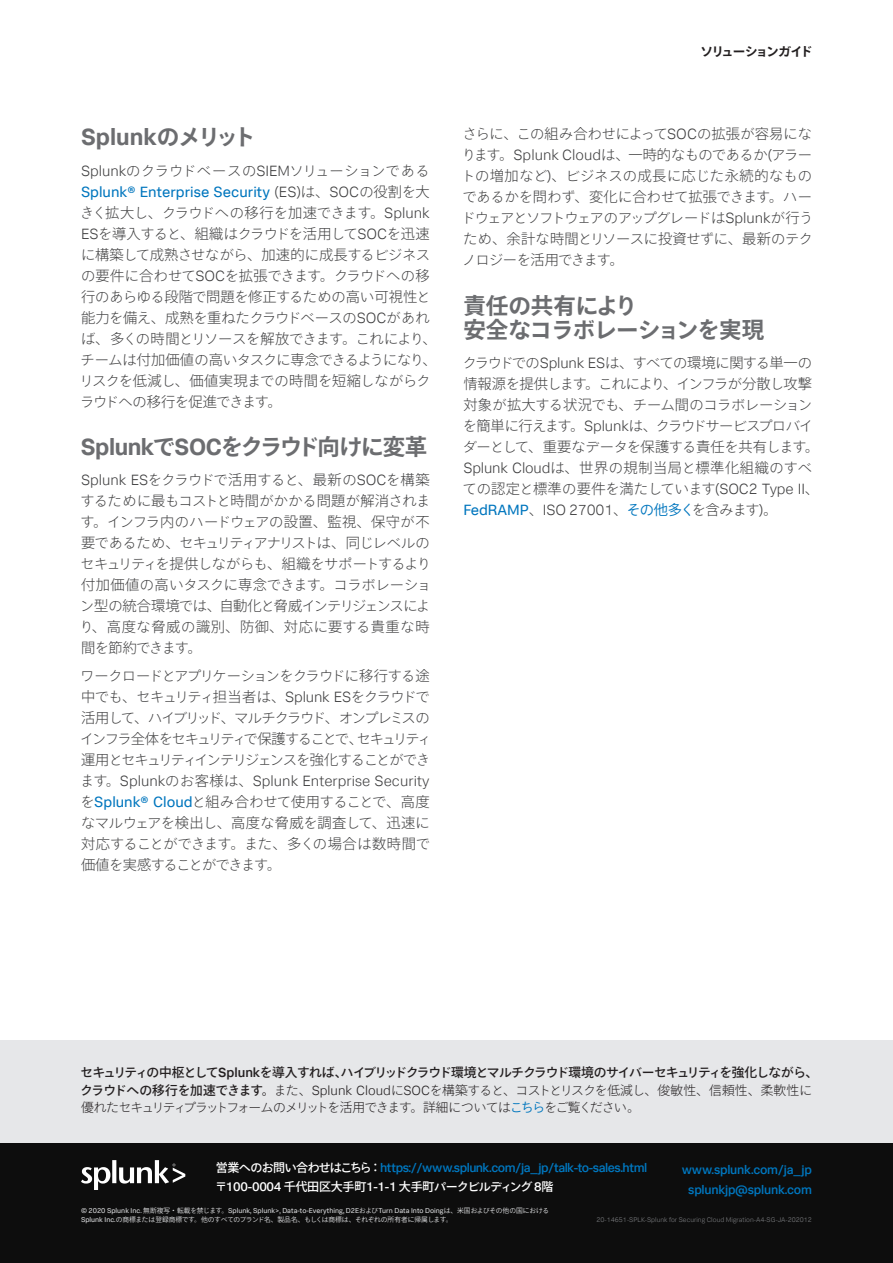
<style>
.page{position:relative;width:893px;height:1263px;background:#fff}
.page>*{position:absolute;margin:0;border:0;box-sizing:border-box;transform-origin:0 0}
.Subhead_-_70K{font:700 23.7px "Splunk Data Sans";color:#6c6d70}
.Subhead_-_70K-2{font:700 22.5px/24px "Ryo Gothic Plus N";letter-spacing:-.04em;color:#6c6d70}
.Subhead_-_70K-3{font:700 22.5px "Ryo Gothic Plus N";letter-spacing:-.09em;color:#6c6d70}
.Body{font:300 15px "Splunk Data Sans";color:#3e3e3f}
.Body-2{font:15px "Splunk Data Sans";color:#0076be}
.Body-3{font:300 14.25px/21px "Ryo Gothic Plus N";letter-spacing:-.03em;color:#3e3e3f;text-align:justify}
.Body-4{font:300 14.25px/21px "Ryo Gothic Plus N";letter-spacing:-.095em;color:#3e3e3f}
.Body-5{font:300 14.25px "Ryo Gothic Plus N";letter-spacing:.01em;color:#3e3e3f}
.t1{font:300 12.75px/17.2px "Ryo Gothic Plus N";letter-spacing:-.06em;color:#231f20}
.t2{font:500 12.6px/19.5px "Splunk Data Sans";letter-spacing:-.025em;color:#0076be;text-align:center}
.t3{font:700 12.6px "Ryo Gothic Plus N";letter-spacing:-.13em;color:#231f20}
.t4{font:500 12px "Ryo Gothic Plus N";letter-spacing:-.02em;color:#fff}
.t5{font:7.05px "Splunk Data Sans";color:#e1e2e4}
.t6{font:6.75px "Ryo Gothic Plus N";letter-spacing:-.035em;color:#e1e2e4}
.t7{font:300 6.75px "Splunk Data Sans";color:#808285}
.s1{font-family:"Ryo Gothic Plus N";font-size:22.5px}
.s2{font-family:"Splunk Data Sans";font-size:15px}
.s3{font-weight:300;color:#3e3e3f}
.s4{font-family:"Ryo Gothic Plus N";font-weight:300;font-size:14.25px;color:#3e3e3f}
.s5{font-family:"Splunk Data Sans";font-size:23.7px}
.s6{font-family:"Ryo Gothic Plus N";font-size:14.25px}
.s7{font-family:"Splunk Data Sans";font-weight:400;font-size:15px;color:#0076be}
.s8{font-weight:400;color:#0076be}
.s9{font-family:"Ryo Gothic Plus N";font-weight:400;font-size:14.25px;color:#0076be}
.s10{font-weight:500}
.s11{font-family:"Splunk Data Sans";font-weight:500;font-size:13.35px}
.s12{font-family:"Splunk Data Sans";font-size:13.35px}
.s13{font-family:"Ryo Gothic Plus N";font-size:12px;color:#fff}
.s14{font-family:"Splunk Data Sans";font-size:12.6px}
.s15{font-family:"Ryo Gothic Plus N";font-size:6.75px}
.s16{font-family:"Splunk Data Sans";font-size:7.05px}
</style>
<div class="page">
<div style="left:0;top:1141px;width:893px;height:122px;background:#0d0d0d"></div>
<div style="left:0;top:1040px;width:893px;height:102px;background:#e6e7e9"></div>
<svg style="left:81px;top:1160px;width:104px;height:29px"></svg>
<p class="Subhead_-_70K" style="left:81px;top:122px;width:176px">Splunk<span class="s1">のメリット</span></p>
<p class="Body-5" style="left:81px;top:162px;width:350px"><span class="s2">Splunk</span>のクラウドベースの<span class="s2">SIEM</span>ソリューションである</p>
<p class="Body-2" style="left:81px;top:182px;width:350px">Splunk® Enterprise Security <span class="s3">(ES)</span><span class="s4">は、</span><span class="s3">SOC</span><span class="s4">の役割を大</span></p>
<p class="Body-3" style="left:80px;top:202px;width:359px;text-align:left">きく拡大し、クラウドへの移行を加速できます。<span class="s2">Splunk<br>ES</span>を導入すると、組織はクラウドを活用して<span class="s2">SOC</span>を迅速に構築して成熟させながら、加速的に成長するビジネスの要件に合わせて<span class="s2">SOC</span>を拡張できます。クラウドへの移行のあらゆる段階で問題を修正するための高い可視性と能力を備え、成熟を重ねたクラウドベースの<span class="s2">SOC</span>があれば、多くの時間とリソースを解放できます。これにより、チームは付加価値の高いタスクに専念できるようになり、リスクを低減し、価値実現までの時間を短縮しながらクラウドへの移行を促進できます。</p>
<p class="Subhead_-_70K-3" style="left:81px;top:432px;width:348px"><span class="s5">Splunk</span>で<span class="s5">SOC</span>をクラウド向けに変革</p>
<p class="Body-3" style="left:79px;top:470px;width:353px"><span class="s2">Splunk ES</span>をクラウドで活用すると、最新の<span class="s2">SOC</span>を構築するために最もコストと時間がかかる問題が解消されます。インフラ内のハードウェアの設置、監視、保守が不要であるため、セキュリティアナリストは、同じレベルのセキュリティを提供しながらも、組織をサポートするより付加価値の高いタスクに専念できます。コラボレーション型の統合環境では、自動化と脅威インテリジェンスにより、高度な脅威の識別、防御、対応に要する貴重な時間を節約できます。</p>
<p class="Body-4" style="left:80px;top:666px;width:353px">ワークロードとアプリケーションをクラウドに移行する途中でも、セキュリティ担当者は、<span class="s2">Splunk ES</span>をクラウドで活用して、ハイブリッド、マルチクラウド、オンプレミスのインフラ全体をセキュリティで保護することで、セキュリティ運用とセキュリティインテリジェンスを強化することができ</p>
<p class="Body" style="left:80px;top:772px;width:351px"><span class="s6">ます。</span>Splunk<span class="s6">のお客様は、</span>Splunk Enterprise Security</p>
<p class="Body-3" style="left:81px;top:792px;width:351px">を<span class="s7">Splunk® Cloud</span>と組み合わせて使用することで、高度なマルウェアを検出し、高度な脅威を調査して、迅速に対応することができます。また、多くの場合は数時間で価値を実感することができます。</p>
<p class="t3" style="left:700px;top:43px;width:114px">ソリューションガイド</p>
<p class="Body-3" style="left:461px;top:124px;width:353px">さらに、この組み合わせによって<span class="s2">SOC</span>の拡張が容易になります。<span class="s2">Splunk Cloud</span>は、一時的なものであるか<span class="s2">(</span>アラートの増加など<span class="s2">)</span>、ビジネスの成長に応じた永続的なものであるかを問わず、変化に合わせて拡張できます。ハードウェアとソフトウェアのアップグレードは<span class="s2">Splunk</span>が行うため、余計な時間とリソースに投資せずに、最新のテクノロジーを活用できます。</p>
<p class="Subhead_-_70K-2" style="left:463px;top:295px;width:302px">責任の共有により<br>安全なコラボレーションを実現</p>
<p class="Body-3" style="left:462px;top:353px;width:358px;text-align:left">クラウドでの<span class="s2">Splunk ES</span>は、すべての環境に関する単一の情報源を提供します。これにより、インフラが分散し攻撃対象が拡大する状況でも、チーム間のコラボレーションを簡単に行えます。<span class="s2">Splunk</span>は、クラウドサービスプロバイダーとして、重要なデータを保護する責任を共有します。<br><span class="s2">Splunk Cloud</span>は、世界の規制当局と標準化組織のすべての認定と標準の要件を満たしています<span class="s2">(SOC2 Type II</span>、</p>
<p class="Body" style="left:463px;top:501px;width:316px"><span class="s8">FedRAMP</span><span class="s6">、</span>ISO 27001<span class="s6">、</span><span class="s9">その他多く</span><span class="s6">を含みます</span>)<span class="s6">。</span></p>
<p class="t1" style="left:80px;top:1064px;width:740px"><span class="s10">セキュリティの中枢として</span><span class="s11">Splunk</span><span class="s10">を導入すれば、ハイブリッドクラウド環境とマルチクラウド環境のサイバーセキュリティを強化しながら、クラウドへの移行を加速できます。</span>また、<span class="s12">Splunk Cloud</span>に<span class="s12">SOC</span>を構築すると、コストとリスクを低減し、俊敏性、信頼性、柔軟性に優れたセキュリティプラットフォームのメリットを活用できます。詳細については<span class="s8">こちら</span>をご覧ください。</p>
<p class="t2" style="left:216px;top:1157px;width:433px"><span class="s13">営業へのお問い合わせはこちら：</span>https://www.splunk.com/ja_jp/talk-to-sales.html</p>
<p class="t4" style="left:215px;top:1179px;width:340px">〒<span class="s14">100-0004</span> 千代田区大手町<span class="s14">1-1-1</span> 大手町パークビルディング <span class="s14">8</span>階</p>
<p class="t2" style="left:682px;top:1160px;width:132px">www.splunk.com/ja_jp splunkjp@splunk.com</p>
<p class="t5" style="left:81px;top:1207px;width:470px">© 2020 Splunk Inc. <span class="s15">無断複写・転載を禁じます。</span>Splunk, Splunk&gt;, Data-to-Everything, D2E<span class="s15">および</span>Turn Data Into Doing<span class="s15">は、米国およびその他の国における</span></p>
<p class="t6" style="left:81px;top:1215px;width:373px"><span class="s16">Splunk Inc.</span>の商標または登録商標です。他のすべてのブランド名、製品名、もしくは商標は、それぞれの所有者に帰属します。</p>
<p class="t7" style="left:596px;top:1216px;width:217px">20-14651-SPLK-Splunk for Securing Cloud Migration-A4-SG-JA-202012</p>
</div>
